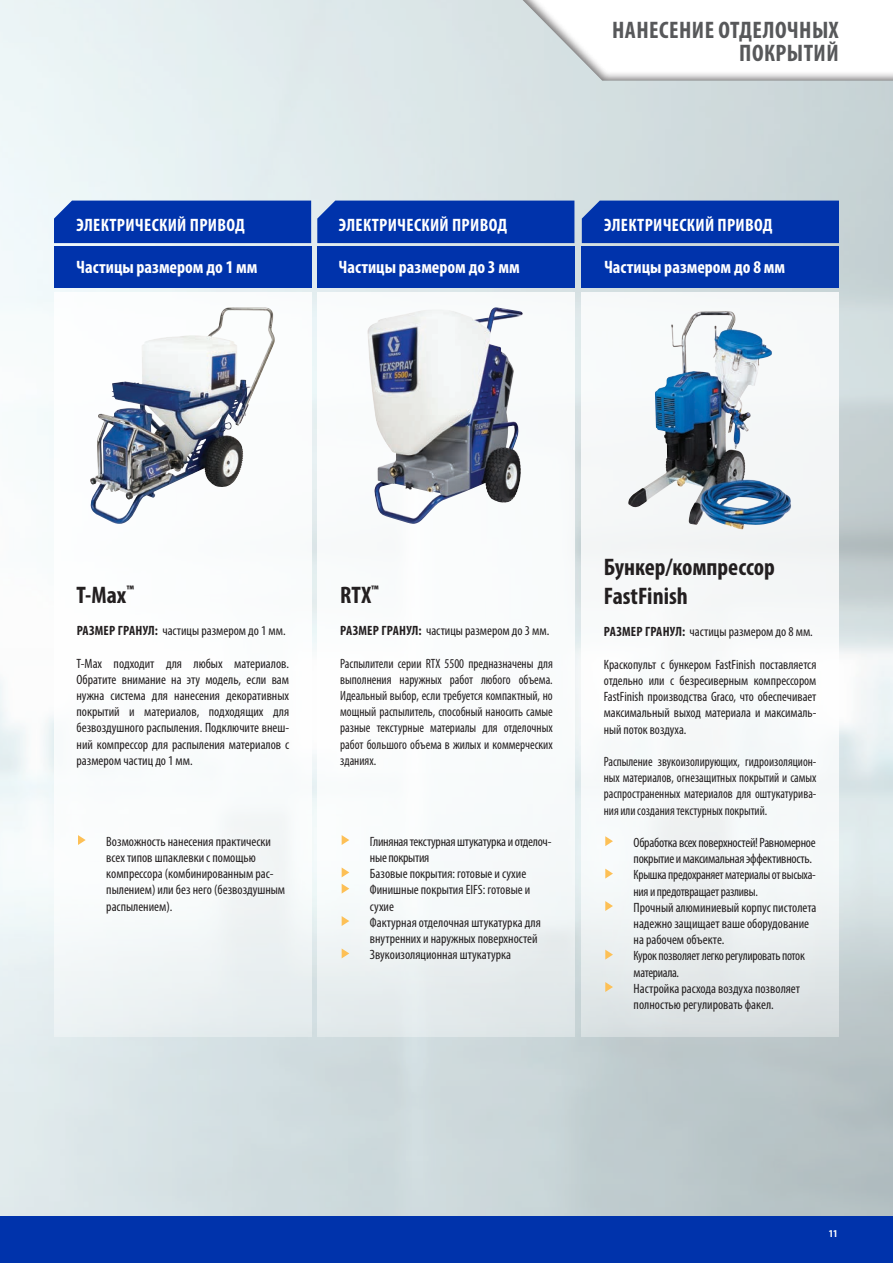
<style>
.page{position:relative;width:893px;height:1263px;background:#fff}
.page>*{position:absolute;margin:0;border:0;box-sizing:border-box;transform-origin:0 0}
.t1{font:700 condensed 24px/28.8px "Myriad Pro";color:#231f20}
.t2{font:700 condensed 24px/22.5px "Myriad Pro";letter-spacing:.02em;color:#57585a;text-align:right}
.t3{font:700 condensed 18px "Myriad Pro";letter-spacing:.01em;color:#fff}
.t4{font:condensed 13.5px/16.2px "Myriad Pro";color:#231f20}
.t5{font:condensed 13.5px/16.2px "Myriad Pro";letter-spacing:-.02em;color:#231f20}
.t6{font:condensed 13.5px/16.2px "Myriad Pro";color:#231f20;text-align:justify;scale:.94 1}
.t7{font:condensed 13.5px/16.2px "Myriad Pro";color:#231f20;text-align:justify;scale:.93 1}
.t8{font:700 condensed 10.5px "Myriad Pro";color:#fff}
.s1{font-weight:700}
</style>
<div class="page">
<img style="left:0;top:0;width:893px;height:1216px">
<div style="left:0;top:1216px;width:893px;height:47px;background:#0033ab"></div>
<div style="left:507px;top:0;width:386px;height:82px;background:#231f20;opacity:.6"></div>
<svg style="left:582px;top:292px;width:257px;height:223px;fill:#f5f7f8"></svg>
<div style="left:582px;top:201px;width:257px;height:42px;background:#0033ab"></div>
<div style="left:582px;top:246px;width:257px;height:41px;background:#0033ab"></div>
<svg style="left:317px;top:292px;width:257px;height:744px"></svg>
<div style="left:317px;top:201px;width:257px;height:42px;background:#0033ab"></div>
<img style="left:367px;top:309px;width:154px;height:215px">
<div style="left:54px;top:292px;width:257px;height:744px;background:linear-gradient(to right,#f4f8f9,#eff3f4)"></div>
<div style="left:54px;top:201px;width:257px;height:42px;background:#0033ab"></div>
<div style="left:54px;top:246px;width:257px;height:41px;background:#0033ab"></div>
<img style="left:90px;top:307px;width:149px;height:217px">
<img style="left:628px;top:311px;width:98px;height:200px">
<div style="left:317px;top:246px;width:257px;height:41px;background:#0033ab"></div>
<div style="left:295px;top:540px;width:303px;height:467px;background:#fff"></div>
<svg style="left:342px;top:835px;width:7px;height:10px"></svg>
<svg style="left:342px;top:867px;width:7px;height:10px"></svg>
<svg style="left:342px;top:884px;width:7px;height:9px"></svg>
<svg style="left:342px;top:916px;width:7px;height:10px"></svg>
<svg style="left:342px;top:948px;width:7px;height:10px"></svg>
<div style="left:31px;top:541px;width:303px;height:417px;background:#fff"></div>
<svg style="left:78px;top:835px;width:8px;height:10px"></svg>
<div style="left:558px;top:515px;width:303px;height:541px;background:#fff;opacity:.7"></div>
<svg style="left:605px;top:836px;width:8px;height:10px"></svg>
<svg style="left:605px;top:869px;width:8px;height:9px"></svg>
<svg style="left:605px;top:901px;width:8px;height:10px"></svg>
<svg style="left:605px;top:950px;width:8px;height:9px"></svg>
<svg style="left:605px;top:982px;width:8px;height:10px"></svg>
<h2 class="t3" style="left:76px;top:214px;width:170px">ЭЛЕКТРИЧЕСКИЙ ПРИВОД</h2>
<h2 class="t3" style="left:76px;top:255px;width:183px">Частицы размером до 1 мм</h2>
<h2 class="t3" style="left:339px;top:214px;width:170px">ЭЛЕКТРИЧЕСКИЙ ПРИВОД</h2>
<h2 class="t3" style="left:339px;top:255px;width:183px">Частицы размером до 3 мм</h2>
<h1 class="t2" style="left:612px;top:19px;width:228px">НАНЕСЕНИЕ ОТДЕЛОЧНЫХ<br>ПОКРЫТИЙ</h1>
<h2 class="t3" style="left:604px;top:214px;width:170px">ЭЛЕКТРИЧЕСКИЙ ПРИВОД</h2>
<h2 class="t3" style="left:604px;top:255px;width:183px">Частицы размером до 8 мм</h2>
<h1 class="t1" style="left:77px;top:580px;width:59px">T-Max<sup>™</sup></h1>
<p class="t4" style="left:77px;top:622px;width:210px"><span class="s1">РАЗМЕР ГРАНУЛ:</span> частицы размером до 1 мм.</p>
<p class="t4" style="left:77px;top:655px;width:214px;text-align:justify">T-Max подходит для любых материалов.<br>Обратите внимание на эту модель, если вам нужна система для нанесения декоративных покрытий и материалов, подходящих для безвоздушного распыления. Подключите внеш&shy;ний компрессор для распыления материалов с размером частиц до 1 мм.</p>
<p class="t4" style="left:106px;top:833px;width:180px">Возможность нанесения практически всех типов шпаклевки с помощью компрессора (комбинированным рас&shy;пылением) или без него (безвоздушным распылением).</p>
<h1 class="t1" style="left:340px;top:580px;width:40px">RTX<sup>™</sup></h1>
<p class="t4" style="left:340px;top:622px;width:210px"><span class="s1">РАЗМЕР ГРАНУЛ:</span> частицы размером до 3 мм.</p>
<p class="t6" style="left:340px;top:655px;width:228px">Распылители серии RTX 5500 предназначены для выполнения наружных работ любого объема.<br>Идеальный выбор, если требуется компактный, но мощный распылитель, способный наносить самые разные текстурные материалы для отделочных работ большого объема в жилых и коммерческих зданиях.</p>
<p class="t4" style="left:370px;top:833px;width:183px">Глиняная текстурная штукатурка и отделоч&shy;ные покрытия<br>Базовые покрытия: готовые и сухие<br>Финишные покрытия EIFS: готовые и сухие<br>Фактурная отделочная штукатурка для внутренних и наружных поверхностей<br>Звукоизоляционная штукатурка</p>
<h1 class="t1" style="left:604px;top:552px;width:173px">Бункер/компрессор<br>FastFinish</h1>
<p class="t4" style="left:604px;top:623px;width:210px"><span class="s1">РАЗМЕР ГРАНУЛ:</span> частицы размером до 8 мм.</p>
<p class="t4" style="left:604px;top:656px;width:214px;text-align:justify">Краскопульт с бункером FastFinish поставляется отдельно или с безресиверным компрессором FastFinish производства Graco, что обеспечивает максимальный выход материала и максималь&shy;ный поток воздуха.</p>
<p class="t7" style="left:604px;top:753px;width:230px">Распыление звукоизолирующих, гидроизоляцион&shy;ных материалов, огнезащитных покрытий и самых распространенных материалов для оштукатурива&shy;ния или создания текстурных покрытий.</p>
<p class="t5" style="left:634px;top:834px;width:184px">Обработка всех поверхностей! Равномерное покрытие и максимальная эффективность.<br>Крышка предохраняет материалы от высыха&shy;ния и предотвращает разливы.<br>Прочный алюминиевый корпус пистолета надежно защищает ваше оборудование на рабочем объекте.<br>Курок позволяет легко регулировать поток материала.<br>Настройка расхода воздуха позволяет полностью регулировать факел.</p>
<p class="t8" style="left:829px;top:1227px;width:10px">11</p>
</div>
